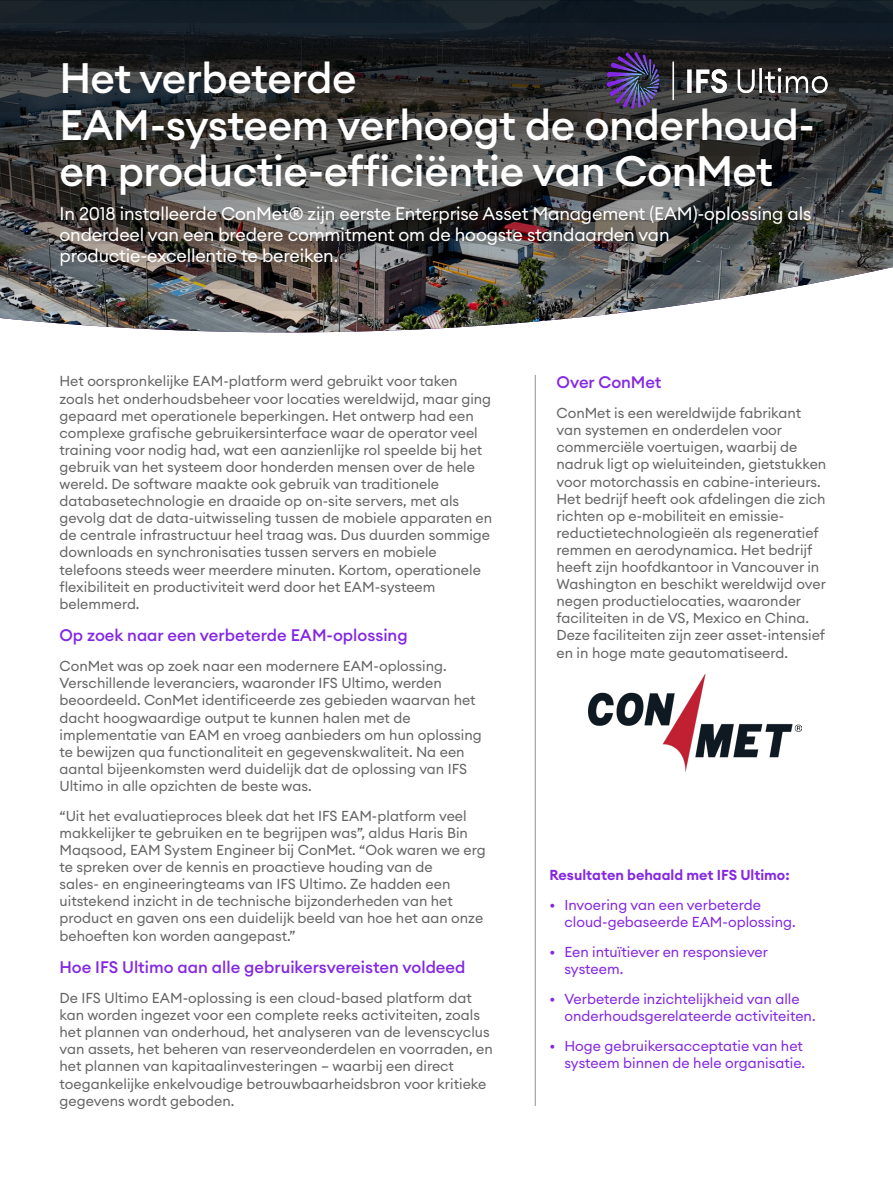
<style>
.page{position:relative;width:893px;height:1191px;background:#fff}
.page>*{position:absolute;margin:0;border:0;box-sizing:border-box;transform-origin:0 0}
.t1{font:500 42px/46.2px "Euclid Circular A";letter-spacing:-.01em;color:#fff}
.t2{font:18px/21px "Euclid Circular A";letter-spacing:-.01em;color:#fff}
.t3{font:500 16.5px "Euclid Circular A";color:#8427e2}
.t4{font:14.25px/17.1px "Euclid Circular A";color:#656565}
.t5{font:14.25px/17.1px "Euclid Circular A";color:#8427e2}
.t6{font:600 14.25px "Euclid Circular A";color:#8427e2}
</style>
<div class="page">
<svg style="left:0;top:0;width:893px;height:332px;background:#474848"></svg>
<img style="left:604px;top:48px;width:229px;height:64px">
<hr style="left:535px;top:375px;width:1px;height:731px;background:#919191">
<img style="left:588px;top:674px;width:214px;height:97px">
<h1 class="t1" style="left:60px;top:55px;width:757px">Het verbeterde<br>EAM-systeem verhoogt de onderhoud&shy;en productie-efficiëntie van ConMet</h1>
<p class="t2" style="left:60px;top:202px;width:753px">In 2018 installeerde ConMet® zijn eerste Enterprise Asset Management (EAM)-oplossing als onderdeel van een bredere commitment om de hoogste standaarden van productie-excellentie te bereiken.</p>
<p class="t4" style="left:60px;top:373px;width:434px">Het oorspronkelijke EAM-platform werd gebruikt voor taken zoals het onderhoudsbeheer voor locaties wereldwijd, maar ging gepaard met operationele beperkingen. Het ontwerp had een complexe grafische gebruikersinterface waar de operator veel training voor nodig had, wat een aanzienlijke rol speelde bij het gebruik van het systeem door honderden mensen over de hele wereld. De software maakte ook gebruik van traditionele databasetechnologie en draaide op on-site servers, met als gevolg dat de data-uitwisseling tussen de mobiele apparaten en de centrale infrastructuur heel traag was. Dus duurden sommige downloads en synchronisaties tussen servers en mobiele telefoons steeds weer meerdere minuten. Kortom, operationele flexibiliteit en productiviteit werd door het EAM-systeem belemmerd.</p>
<p class="t3" style="left:60px;top:625px;width:350px">Op zoek naar een verbeterde EAM-oplossing</p>
<p class="t4" style="left:60px;top:657px;width:424px">ConMet was op zoek naar een modernere EAM-oplossing.<br>Verschillende leveranciers, waaronder IFS Ultimo, werden beoordeeld. ConMet identificeerde zes gebieden waarvan het dacht hoogwaardige output te kunnen halen met de implementatie van EAM en vroeg aanbieders om hun oplossing te bewijzen qua functionaliteit en gegevenskwaliteit. Na een aantal bijeenkomsten werd duidelijk dat de oplossing van IFS Ultimo in alle opzichten de beste was.</p>
<p class="t4" style="left:60px;top:807px;width:428px">“Uit het evaluatieproces bleek dat het IFS EAM-platform veel makkelijker te gebruiken en te begrijpen was”, aldus Haris Bin Maqsood, EAM System Engineer bij ConMet. “Ook waren we erg te spreken over de kennis en proactieve houding van de<br>sales- en engineeringteams van IFS Ultimo. Ze hadden een uitstekend inzicht in de technische bijzonderheden van het product en gaven ons een duidelijk beeld van hoe het aan onze behoeften kon worden aangepast.”</p>
<p class="t3" style="left:60px;top:956px;width:407px">Hoe IFS Ultimo aan alle gebruikersvereisten voldeed</p>
<p class="t4" style="left:60px;top:989px;width:435px">De IFS Ultimo EAM-oplossing is een cloud-based platform dat kan worden ingezet voor een complete reeks activiteiten, zoals het plannen van onderhoud, het analyseren van de levenscyclus van assets, het beheren van reserveonderdelen en voorraden, en het plannen van kapitaalinvesteringen – waarbij een direct toegankelijke enkelvoudige betrouwbaarheidsbron voor kritieke gegevens wordt geboden.</p>
<p class="t3" style="left:556px;top:372px;width:106px">Over ConMet</p>
<p class="t4" style="left:556px;top:404px;width:271px">ConMet is een wereldwijde fabrikant van systemen en onderdelen voor commerciële voertuigen, waarbij de nadruk ligt op wieluiteinden, gietstukken voor motorchassis en cabine-interieurs.<br>Het bedrijf heeft ook afdelingen die zich richten op e-mobiliteit en emissie&shy;reductietechnologieën als regeneratief remmen en aerodynamica. Het bedrijf heeft zijn hoofdkantoor in Vancouver in Washington en beschikt wereldwijd over negen productielocaties, waaronder faciliteiten in de VS, Mexico en China.<br>Deze faciliteiten zijn zeer asset-intensief en in hoge mate geautomatiseerd.</p>
<p class="t6" style="left:549px;top:866px;width:242px">Resultaten behaald met IFS Ultimo:</p>
<p class="t5" style="left:564px;top:896px;width:233px;text-indent:-15px">• Invoering van een verbeterde cloud-gebaseerde EAM-oplossing.</p>
<p class="t5" style="left:564px;top:943px;width:205px;text-indent:-15px">• Een intuïtiever en responsiever systeem.</p>
<p class="t5" style="left:564px;top:990px;width:253px;text-indent:-15px">• Verbeterde inzichtelijkheid van alle onderhoudsgerelateerde activiteiten.</p>
<p class="t5" style="left:549px;top:1037px;width:257px;text-align:right">• Hoge gebruikersacceptatie van het systeem binnen de hele organisatie.</p>
</div>
